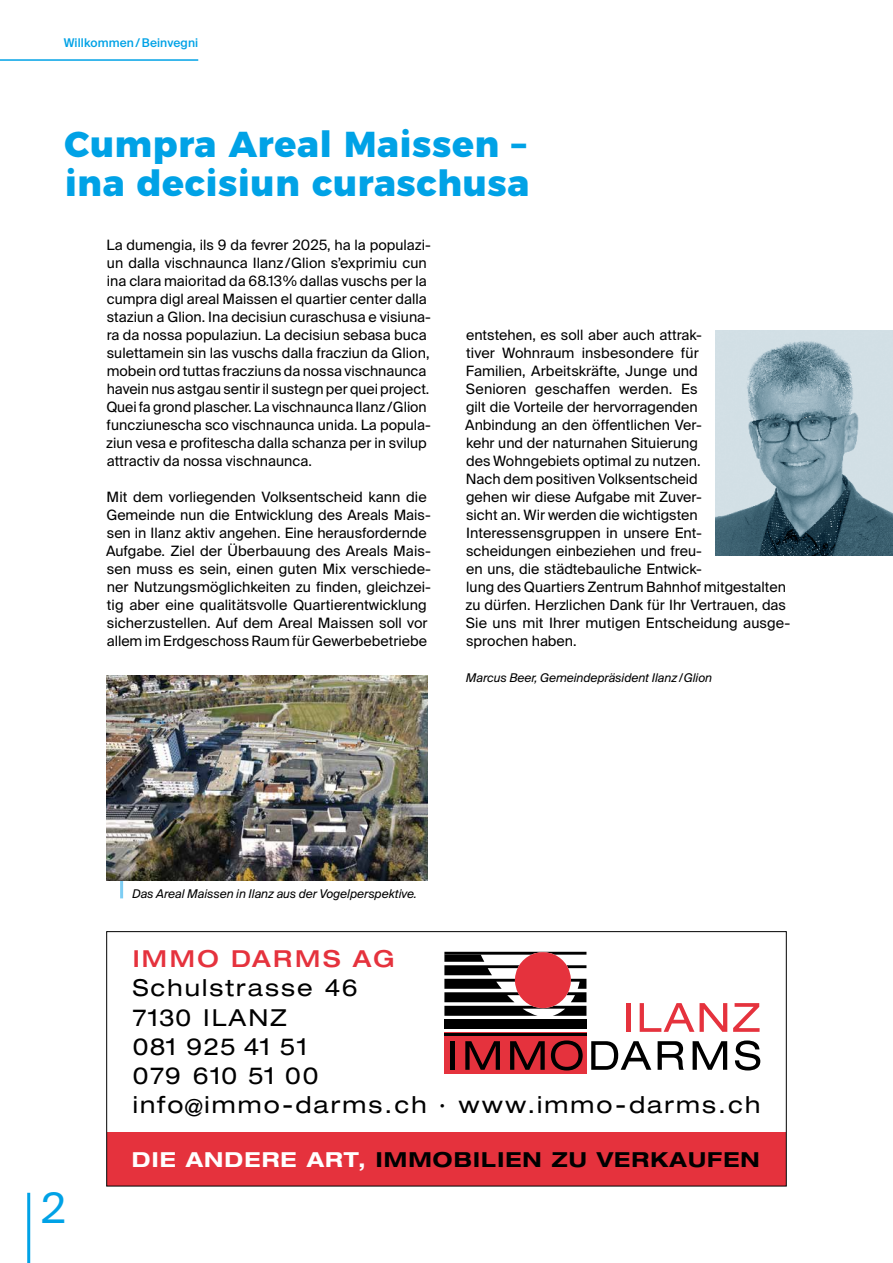
<style>
.page{position:relative;width:893px;height:1263px;background:#fff}
.page>*{position:absolute;margin:0;border:0;box-sizing:border-box;transform-origin:0 0}
.t1{font:42px "Suisse Intl";color:#00a2e6}
.t2{font:800 36px/39px "Montserrat";letter-spacing:.02em;color:#00a2e6}
.t3{font:expanded 23.4px/29.2px "Helvetica Neue LT Std";letter-spacing:.09em;color:#000}
.t4{font:500 expanded 23.4px "Helvetica Neue LT Std";letter-spacing:.1em;color:#e5323d}
.t5{font:700 expanded 20.7px "Helvetica Neue LT Std";letter-spacing:.055em;color:#000}
.t6{font:14.25px/18px "Suisse Intl";color:#000}
.t7{font:italic 12px "Suisse Intl";color:#000}
.t8{font:500 12px "Suisse Intl";letter-spacing:.01em;color:#00a2e6}
.s1{color:#fff}
</style>
<div class="page">
<hr style="left:27px;top:1193px;width:3px;height:70px;background:#00a2e6">
<hr style="left:0;top:59px;width:198px;height:2px;background:#00a2e6">
<img style="left:716px;top:331px;width:177px;height:225px">
<div style="left:444px;top:1019px;width:142px;height:10px;background:#000"></div>
<div style="left:444px;top:1033px;width:142px;height:41px;background:#e5323d"></div>
<hr style="left:444px;top:1033px;width:142px;height:3px;background:#000">
<svg style="left:444px;top:952px;width:142px;height:64px"></svg>
<hr style="left:451px;top:1041px;width:4px;height:29px;background:#000">
<svg style="left:465px;top:1041px;width:35px;height:29px"></svg>
<svg style="left:510px;top:1041px;width:35px;height:29px"></svg>
<svg style="left:551px;top:1040px;width:32px;height:30px"></svg>
<svg style="left:591px;top:1041px;width:60px;height:29px"></svg>
<svg style="left:658px;top:1041px;width:26px;height:29px"></svg>
<svg style="left:693px;top:1041px;width:34px;height:29px"></svg>
<svg style="left:735px;top:1040px;width:25px;height:30px"></svg>
<hr style="left:627px;top:1003px;width:4px;height:29px;background:#e5323d">
<svg style="left:640px;top:1003px;width:54px;height:29px"></svg>
<svg style="left:700px;top:1003px;width:27px;height:29px"></svg>
<svg style="left:733px;top:1003px;width:27px;height:29px"></svg>
<div style="left:107px;top:1132px;width:679px;height:54px;background:#e5323d"></div>
<div style="left:106px;top:931px;width:681px;height:255px;border:1px solid #000"></div>
<hr style="left:120px;top:862px;width:3px;height:36px;background:#7dcdf3">
<img style="left:106px;top:675px;width:321px;height:205px">
<p class="t8" style="left:64px;top:35px;width:136px">Willkommen / Beinvegni</p>
<h2 class="t2" style="left:65px;top:122px;width:466px">Cumpra Areal Maissen – ina decisiun curaschusa</h2>
<p class="t6" style="left:106px;top:236px;width:326px">La dumengia, ils 9 da fevrer 2025, ha la populazi&shy;un dalla vischnaunca Ilanz /Glion s’exprimiu cun ina clara maioritad da 68.13% dallas vuschs per la cumpra digl areal Maissen el quartier center dalla staziun a Glion. Ina decisiun curaschusa e visiuna&shy;ra da nossa populaziun. La decisiun sebasa buca sulettamein sin las vuschs dalla fracziun da Glion, mobein ord tuttas fracziuns da nossa vischnaunca havein nus astgau sentir il sustegn per quei project.<br>Quei fa grond plascher. La vischnaunca Ilanz/Glion funcziunescha sco vischnaunca unida. La popula&shy;ziun vesa e profitescha dalla schanza per in svilup attractiv da nossa vischnaunca.</p>
<p class="t6" style="left:106px;top:488px;width:327px">Mit dem vorliegenden Volksentscheid kann die Gemeinde nun die Entwicklung des Areals Mais&shy;sen in Ilanz aktiv angehen. Eine herausfordernde Aufgabe. Ziel der Überbauung des Areals Mais&shy;sen muss es sein, einen guten Mix verschiede&shy;ner Nutzungsmöglichkeiten zu finden, gleichzei&shy;tig aber eine qualitätsvolle Quartierentwicklung sicherzustellen. Auf dem Areal Maissen soll vor allem im Erdgeschoss Raum für Gewerbebetriebe</p>
<p class="t6" style="left:465px;top:326px;width:327px">entstehen, es soll aber auch attrak-<br>tiver Wohnraum insbesondere für<br>Familien, Arbeitskräfte, Junge und<br>Senioren geschaffen werden. Es<br>gilt die Vorteile der hervorragenden<br>Anbindung an den öffentlichen Ver-<br>kehr und der naturnahen Situierung<br>des Wohngebiets optimal zu nutzen.<br>Nach dem positiven Volksentscheid<br>gehen wir diese Aufgabe mit Zuver-<br>sicht an. Wir werden die wichtigsten Interessensgruppen in unsere Ent-<br>scheidungen einbeziehen und freu-<br>en uns, die städtebauliche Entwick-<br>lung des Quartiers Zentrum Bahnhof mitgestalten zu dürfen. Herzlichen Dank für Ihr Vertrauen, das Sie uns mit Ihrer mutigen Entscheidung ausge&shy;sprochen haben.</p>
<p class="t7" style="left:466px;top:671px;width:248px">Marcus Beer, Gemeindepräsident Ilanz /Glion</p>
<p class="t7" style="left:132px;top:887px;width:286px">Das Areal Maissen in Ilanz aus der Vogelperspektive.</p>
<h1 class="t1" style="left:41px;top:1184px;width:26px">2</h1>
<h3 class="t4" style="left:133px;top:943px;width:264px">IMMO DARMS AG</h3>
<h3 class="t3" style="left:133px;top:972px;width:629px">Schulstrasse 46<br>7130 ILANZ<br>081 925 41 51<br>079 610 51 00<br>info@immo-darms.ch · www.immo-darms.ch</h3>
<h3 class="t5" style="left:132px;top:1146px;width:629px"><span class="s1">DIE ANDERE ART,</span> IMMOBILIEN ZU VERKAUFEN</h3>
</div>
